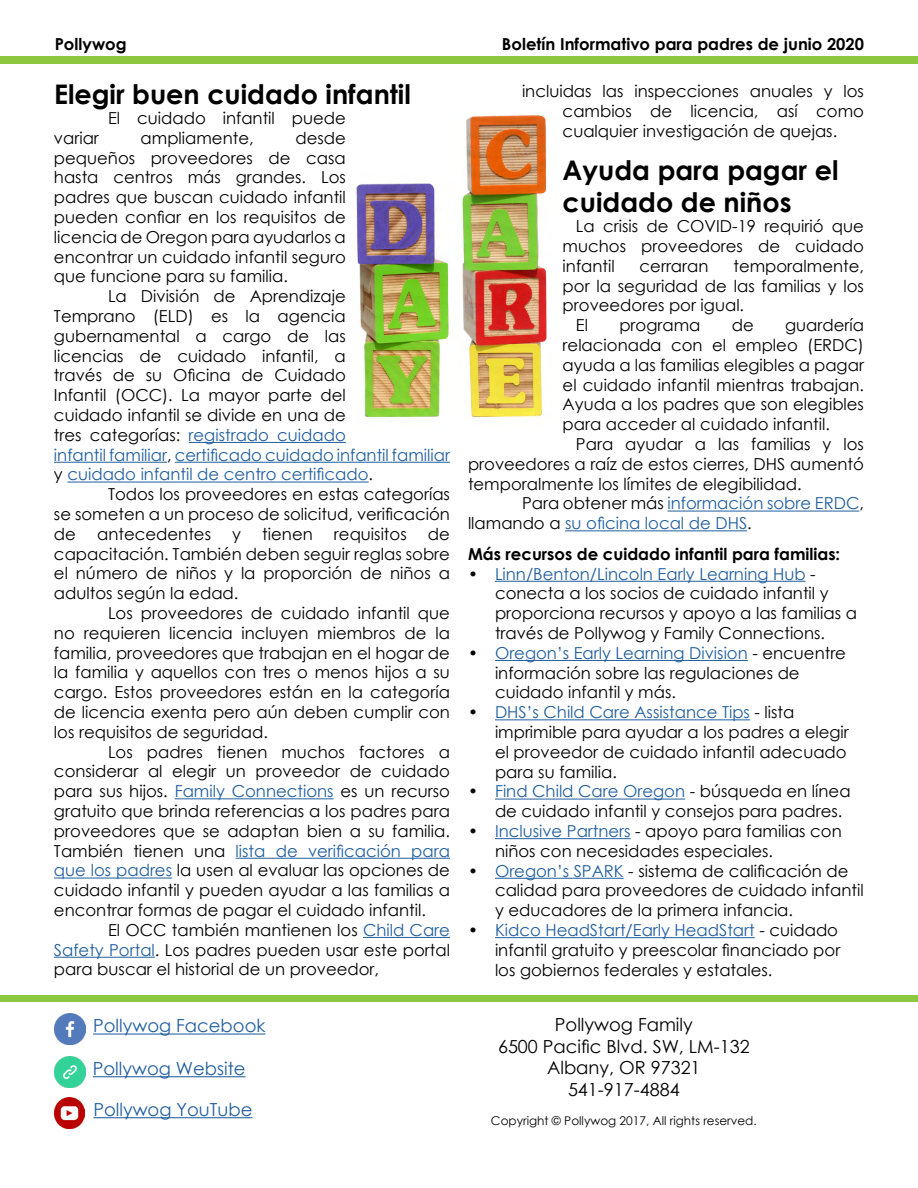
<style>
.page{position:relative;width:918px;height:1188px;background:#fff}
.page>*{position:absolute;margin:0;border:0;box-sizing:border-box;transform-origin:0 0}
.t1{font:700 27px/32.4px "Century Gothic";color:#000}
.t2{font:18px/21.6px "Century Gothic";color:#000;text-align:center}
.t3{font:18px "Century Gothic";color:#215e9e}
.t4{font:16.5px/19.8px "Century Gothic";color:#000;text-align:justify}
.t5{font:700 16.5px "Century Gothic";color:#000}
.t6{font:16.5px/19.8px "Century Gothic";color:#215e9e}
.t7{font:12px "Century Gothic";color:#000}
.s1{color:#215e9e}
.s2{color:#000}
</style>
<div class="page">
<div style="left:0;top:995px;width:918px;height:7px;background:#8dc63f"></div>
<img style="left:55px;top:1014px;width:30px;height:31px">
<img style="left:55px;top:1057px;width:30px;height:30px">
<img style="left:54px;top:1098px;width:31px;height:30px">
<div style="left:0;top:56px;width:918px;height:7px;background:#8dc63f"></div>
<hr style="left:93px;top:1117px;width:159px;height:1px;background:#215e9e">
<hr style="left:93px;top:1076px;width:153px;height:1px;background:#215e9e">
<hr style="left:93px;top:1034px;width:173px;height:1px;background:#215e9e">
<img style="left:356px;top:115px;width:191px;height:303px">
<hr style="left:189px;top:442px;width:157px;height:1px;background:#215e9e">
<hr style="left:54px;top:462px;width:113px;height:1px;background:#215e9e">
<hr style="left:175px;top:462px;width:275px;height:1px;background:#215e9e">
<hr style="left:67px;top:482px;width:302px;height:1px;background:#215e9e">
<hr style="left:175px;top:798px;width:159px;height:1px;background:#215e9e">
<hr style="left:236px;top:858px;width:214px;height:1px;background:#215e9e">
<hr style="left:54px;top:878px;width:118px;height:1px;background:#215e9e">
<hr style="left:363px;top:937px;width:87px;height:1px;background:#215e9e">
<hr style="left:54px;top:957px;width:101px;height:1px;background:#215e9e">
<hr style="left:668px;top:511px;width:191px;height:1px;background:#215e9e">
<hr style="left:565px;top:530px;width:182px;height:1px;background:#215e9e">
<hr style="left:495px;top:581px;width:311px;height:1px;background:#215e9e">
<hr style="left:495px;top:660px;width:253px;height:1px;background:#215e9e">
<hr style="left:495px;top:719px;width:255px;height:1px;background:#215e9e">
<hr style="left:495px;top:799px;width:190px;height:1px;background:#215e9e">
<hr style="left:495px;top:838px;width:136px;height:1px;background:#215e9e">
<hr style="left:495px;top:878px;width:129px;height:1px;background:#215e9e">
<hr style="left:495px;top:937px;width:260px;height:1px;background:#215e9e">
<p class="t5" style="left:55px;top:32px;width:73px">Pollywog</p>
<p class="t5" style="left:502px;top:32px;width:364px">Boletín Informativo para padres de junio 2020</p>
<h1 class="t1" style="left:54px;top:77px;width:358px">Elegir buen cuidado infantil</h1>
<p class="t4" style="left:108px;top:108px;width:239px">El cuidado infantil puede</p>
<p class="t4" style="left:54px;top:128px;width:46px">variar</p>
<p class="t4" style="left:141px;top:128px;width:115px">ampliamente,</p>
<p class="t4" style="left:54px;top:128px;width:293px;text-indent:241px">desde pequeños proveedores de casa hasta centros más grandes. Los padres que buscan cuidado infantil pueden confiar en los requisitos de licencia de Oregon para ayudarlos a encontrar un cuidado infantil seguro que funcione para su familia.</p>
<p class="t4" style="left:54px;top:286px;width:397px;text-align:left;text-indent:54px">La División de Aprendizaje<br>Temprano (ELD) es la agencia gubernamental a cargo de las<br>licencias de cuidado infantil, a<br>través de su Oficina de Cuidado<br>Infantil (OCC). La mayor parte del<br>cuidado infantil se divide en una de<br>tres categorías: <span class="s1">registrado cuidado<br>infantil familiar</span>, <span class="s1">certificado cuidado infantil familiar </span>y <span class="s1">cuidado infantil de centro certificado</span>.</p>
<p class="t4" style="left:54px;top:484px;width:398px;text-indent:54px">Todos los proveedores en estas categorías se someten a un proceso de solicitud, verificación de</p>
<p class="t4" style="left:97px;top:524px;width:115px">antecedentes</p>
<p class="t4" style="left:232px;top:524px;width:10px">y</p>
<p class="t4" style="left:262px;top:524px;width:52px">tienen</p>
<p class="t4" style="left:334px;top:524px;width:74px">requisitos</p>
<p class="t4" style="left:54px;top:524px;width:398px;text-indent:374px">de capacitación. También deben seguir reglas sobre el número de niños y la proporción de niños a adultos según la edad.</p>
<p class="t4" style="left:54px;top:603px;width:398px;text-indent:54px">Los proveedores de cuidado infantil que no requieren licencia incluyen miembros de la familia, proveedores que trabajan en el hogar de la familia y aquellos con tres o menos hijos a su cargo. Estos proveedores están en la categoría de licencia exenta pero aún deben cumplir con los requisitos de seguridad.</p>
<p class="t4" style="left:54px;top:742px;width:398px;text-indent:54px">Los padres tienen muchos factores a considerar al elegir un proveedor de cuidado para sus hijos. <span class="s1">Family Connections</span> es un recurso gratuito que brinda referencias a los padres para proveedores que se adaptan bien a su familia.<br>También tienen una <span class="s1">lista de verificación para que los padres</span> la usen al evaluar las opciones de cuidado infantil y pueden ayudar a las familias a encontrar formas de pagar el cuidado infantil.</p>
<p class="t4" style="left:54px;top:920px;width:398px;text-indent:54px">El OCC también mantienen los <span class="s1">Child Care Safety Portal</span>. Los padres pueden usar este portal para buscar el historial de un proveedor,</p>
<p class="t3" style="left:93px;top:1013px;width:174px">Pollywog Facebook</p>
<p class="t3" style="left:93px;top:1056px;width:154px">Pollywog Website</p>
<p class="t3" style="left:93px;top:1097px;width:161px">Pollywog YouTube</p>
<p class="t4" style="left:563px;top:81px;width:303px;text-indent:-41px">incluidas las inspecciones anuales y los cambios de licencia, así como cualquier investigación de quejas.</p>
<h1 class="t1" style="left:563px;top:153px;width:277px">Ayuda para pagar el cuidado de niños</h1>
<p class="t4" style="left:563px;top:216px;width:303px;text-indent:13px">La crisis de COVID-19 requirió que muchos proveedores de cuidado infantil</p>
<p class="t4" style="left:640px;top:256px;width:70px">cerraran</p>
<p class="t4" style="left:733px;top:256px;width:132px">temporalmente,</p>
<p class="t4" style="left:563px;top:276px;width:303px">por la seguridad de las familias y los</p>
<p class="t4" style="left:563px;top:295px;width:183px">proveedores por igual.</p>
<p class="t4" style="left:576px;top:315px;width:14px">El</p>
<p class="t4" style="left:619px;top:315px;width:83px">programa</p>
<p class="t4" style="left:732px;top:315px;width:24px">de</p>
<p class="t4" style="left:563px;top:315px;width:303px;text-indent:222px">guardería relacionada con el empleo (ERDC) ayuda a las familias elegibles a pagar el cuidado infantil mientras trabajan.<br>Ayuda a los padres que son elegibles para acceder al cuidado infantil.</p>
<p class="t4" style="left:468px;top:434px;width:398px;text-indent:108px">Para ayudar a las familias y los proveedores a raíz de estos cierres, DHS aumentó temporalmente los límites de elegibilidad.</p>
<p class="t6" style="left:468px;top:493px;width:398px;text-indent:54px"><span class="s2">Para obtener más</span> información sobre ERDC<span class="s2">, llamando a</span> su oficina local de DHS<span class="s2">.</span></p>
<p class="t5" style="left:468px;top:541px;width:374px">Más recursos de cuidado infantil para familias:</p>
<p class="t4" style="left:495px;top:564px;width:363px;text-align:left;text-indent:-27px">• <span class="s1">Linn/Benton/Lincoln Early Learning Hub</span> - conecta a los socios de cuidado infantil y proporciona recursos y apoyo a las familias a través de Pollywog y Family Connections.</p>
<p class="t4" style="left:495px;top:643px;width:353px;text-align:left;text-indent:-27px">• <span class="s1">Oregon’s Early Learning Division</span> - encuentre información sobre las regulaciones de cuidado infantil y más.</p>
<p class="t4" style="left:495px;top:702px;width:355px;text-align:left;text-indent:-27px">• <span class="s1">DHS’s Child Care Assistance Tips</span> - lista imprimible para ayudar a los padres a elegir el proveedor de cuidado infantil adecuado para su familia.</p>
<p class="t4" style="left:495px;top:781px;width:357px;text-indent:-27px">• <span class="s1">Find Child Care Oregon</span> - búsqueda en línea de cuidado infantil y consejos para padres.</p>
<p class="t4" style="left:495px;top:821px;width:348px;text-indent:-27px">• <span class="s1">Inclusive Partners</span> - apoyo para familias con niños con necesidades especiales.</p>
<p class="t4" style="left:495px;top:861px;width:370px;text-align:left;text-indent:-27px">• <span class="s1">Oregon’s SPARK</span> - sistema de calificación de calidad para proveedores de cuidado infantil y educadores de la primera infancia.</p>
<p class="t4" style="left:495px;top:920px;width:347px;text-align:left;text-indent:-27px">• <span class="s1">Kidco HeadStart/Early HeadStart</span> - cuidado infantil gratuito y preescolar financiado por los gobiernos federales y estatales.</p>
<p class="t2" style="left:498px;top:1014px;width:253px">Pollywog Family<br>6500 Pacific Blvd. SW, LM-132<br>Albany, OR 97321<br>541-917-4884</p>
<p class="t7" style="left:491px;top:1112px;width:267px">Copyright © Pollywog 2017, All rights reserved.</p>
</div>
